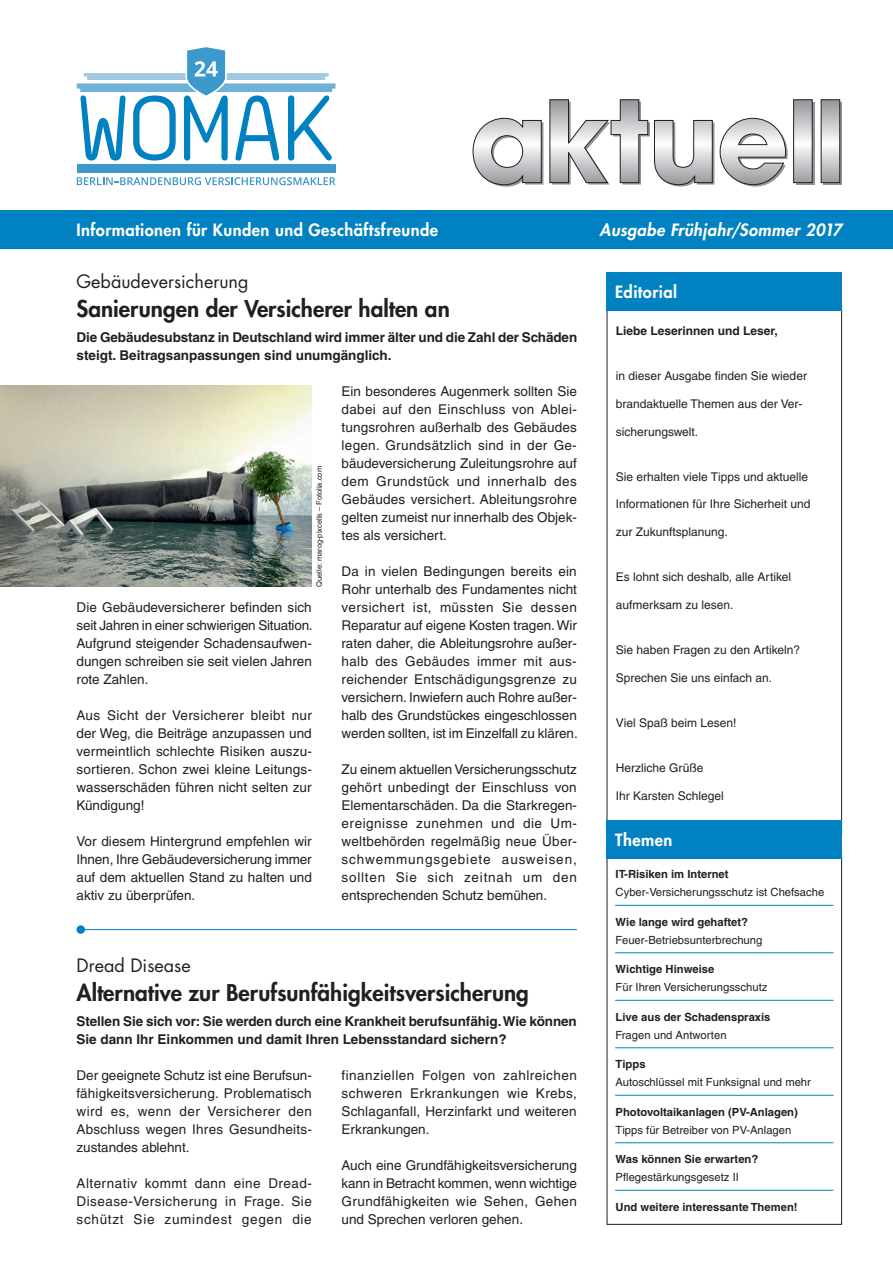
<style>
.page{position:relative;width:893px;height:1263px;background:#fff}
.page>*{position:absolute;margin:0;border:0;box-sizing:border-box;transform-origin:0 0}
.t1{font:800 22.5px "Futura LT";color:#231f20}
.t2{font:18px "Futura LT";color:#231f20}
.t3{font:800 16.5px "Futura LT";letter-spacing:.025em;color:#fff}
.t4{font:italic 800 16.5px "Futura LT";letter-spacing:.02em;color:#fff}
.t5{font:13.5px/18px "Helvetica LT";color:#231f20;text-align:justify}
.t6{font:700 13.5px/18px "Helvetica LT";letter-spacing:-.005em;color:#231f20}
.t7{font:12px "Helvetica LT";color:#231f20}
.t8{font:700 12px "Helvetica LT";color:#231f20}
.t9{font:11.25px "Helvetica LT";color:#231f20}
.t10{font:700 11.25px "Helvetica LT";color:#231f20}
.t11{font:7.5px "Helvetica LT";color:#231f20}
</style>
<div class="page">
<div style="left:0;top:210px;width:893px;height:38px;background:#0081c1"></div>
<div style="left:607px;top:272px;width:235px;height:39px;background:#0081c1"></div>
<div style="left:607px;top:855px;width:235px;height:370px;border:1px solid #231f20"></div>
<div style="left:607px;top:821px;width:235px;height:38px;background:#0081c1"></div>
<div style="left:823px;top:102px;width:19px;height:83px;background:#757578"></div>
<svg style="left:473px;top:99px;width:367px;height:88px"></svg>
<div style="left:77px;top:164px;width:258px;height:9px;background:#3c99cb"></div>
<svg style="left:77px;top:177px;width:258px;height:8px"></svg>
<svg style="left:77px;top:47px;width:258px;height:114px"></svg>
<hr style="left:615px;top:905px;width:218px;height:1px;background:#0081c1">
<hr style="left:615px;top:952px;width:218px;height:1px;background:#0081c1">
<hr style="left:615px;top:1000px;width:218px;height:1px;background:#0081c1">
<hr style="left:615px;top:1047px;width:218px;height:1px;background:#0081c1">
<hr style="left:615px;top:1095px;width:218px;height:1px;background:#0081c1">
<hr style="left:615px;top:1142px;width:218px;height:1px;background:#0081c1">
<hr style="left:615px;top:1190px;width:218px;height:1px;background:#0081c1">
<hr style="left:80px;top:929px;width:497px;height:1px;background:#0081c1">
<div style="left:77px;top:925px;width:8px;height:9px;background:#0081c1;border-radius:50%"></div>
<img style="left:0;top:386px;width:312px;height:201px">
<p class="t3" style="left:77px;top:218px;width:363px">Informationen für Kunden und Geschäftsfreunde</p>
<h2 class="t2" style="left:77px;top:270px;width:174px">Gebäudeversicherung</h2>
<h1 class="t1" style="left:77px;top:293px;width:375px">Sanierungen der Versicherer halten an</h1>
<p class="t6" style="left:77px;top:328px;width:502px">Die Gebäudesubstanz in Deutschland wird immer älter und die Zahl der Schäden steigt. Beitragsanpassungen sind unumgänglich.</p>
<p class="t11" style="left:315px;top:587px;width:122px;rotate:-90deg">Quelle: marog-pixcells – Fotolia.com</p>
<p class="t5" style="left:77px;top:598px;width:238px">Die Gebäudeversicherer befinden sich seit Jahren in einer schwierigen Situation.<br>Aufgrund steigender Schadensaufwen&shy;dungen schreiben sie seit vielen Jahren rote Zahlen.</p>
<p class="t5" style="left:77px;top:706px;width:237px">Aus Sicht der Versicherer bleibt nur der Weg, die Beiträge anzupassen und vermeintlich schlechte Risiken auszu&shy;sortieren. Schon zwei kleine Leitungs&shy;wasserschäden führen nicht selten zur Kündigung!</p>
<p class="t5" style="left:77px;top:832px;width:237px">Vor diesem Hintergrund empfehlen wir Ihnen, Ihre Gebäudeversicherung immer auf dem aktuellen Stand zu halten und aktiv zu überprüfen.</p>
<p class="t5" style="left:342px;top:382px;width:237px">Ein besonderes Augenmerk sollten Sie dabei auf den Einschluss von Ablei&shy;tungsrohren außerhalb des Gebäudes legen. Grundsätzlich sind in der Ge&shy;bäudeversicherung Zuleitungsrohre auf dem Grundstück und innerhalb des Gebäudes versichert. Ableitungsrohre gelten zumeist nur innerhalb des Objek&shy;tes als versichert.</p>
<p class="t5" style="left:342px;top:562px;width:238px;text-align:left">Da in vielen Bedingungen bereits ein Rohr unterhalb des Fundamentes nicht versichert ist, müssten Sie dessen Reparatur auf eigene Kosten tragen. Wir raten daher, die Ableitungsrohre außer&shy;halb des Gebäudes immer mit aus&shy;reichender Entschädigungsgrenze zu versichern. Inwiefern auch Rohre außer&shy;halb des Grundstückes eingeschlossen werden sollten, ist im Einzelfall zu klären.</p>
<p class="t5" style="left:342px;top:760px;width:237px">Zu einem aktuellen Versicherungsschutz gehört unbedingt der Einschluss von Elementarschäden. Da die Starkregen&shy;ereignisse zunehmen und die Um&shy;weltbehörden regelmäßig neue Über&shy;schwemmungsgebiete ausweisen, sollten Sie sich zeitnah um den entsprechenden Schutz bemühen.</p>
<h2 class="t2" style="left:77px;top:954px;width:116px">Dread Disease</h2>
<h1 class="t1" style="left:77px;top:977px;width:454px">Alternative zur Berufsunfähigkeitsversicherung</h1>
<p class="t6" style="left:77px;top:1012px;width:502px">Stellen Sie sich vor: Sie werden durch eine Krankheit berufsunfähig. Wie können<br>Sie dann Ihr Einkommen und damit Ihren Lebensstandard sichern?</p>
<p class="t5" style="left:77px;top:1066px;width:237px">Der geeignete Schutz ist eine Berufsun&shy;fähigkeitsversicherung. Problematisch wird es, wenn der Versicherer den Abschluss wegen Ihres Gesundheits&shy;zustandes ablehnt.</p>
<p class="t5" style="left:77px;top:1174px;width:237px">Alternativ kommt dann eine Dread-Disease-Versicherung in Frage. Sie schützt Sie zumindest gegen die</p>
<p class="t5" style="left:342px;top:1066px;width:237px">finanziellen Folgen von zahlreichen schweren Erkrankungen wie Krebs, Schlaganfall, Herzinfarkt und weiteren Erkrankungen.</p>
<p class="t5" style="left:342px;top:1156px;width:237px">Auch eine Grundfähigkeitsversicherung kann in Betracht kommen, wenn wichtige Grundfähigkeiten wie Sehen, Gehen und Sprechen verloren gehen.</p>
<p class="t4" style="left:600px;top:219px;width:244px">Ausgabe Frühjahr/Sommer 2017</p>
<p class="t3" style="left:615px;top:281px;width:63px">Editorial</p>
<p class="t8" style="left:616px;top:323px;width:163px">Liebe Leserinnen und Leser,</p>
<p class="t7" style="left:616px;top:369px;width:193px">in dieser Ausgabe finden Sie wieder</p>
<p class="t7" style="left:616px;top:397px;width:188px">brandaktuelle Themen aus der Ver-</p>
<p class="t7" style="left:616px;top:424px;width:84px">sicherungswelt.</p>
<p class="t7" style="left:616px;top:469px;width:194px">Sie erhalten viele Tipps und aktuelle</p>
<p class="t7" style="left:616px;top:497px;width:196px">Informationen für Ihre Sicherheit und</p>
<p class="t7" style="left:616px;top:525px;width:113px">zur Zukunftsplanung.</p>
<p class="t7" style="left:616px;top:570px;width:177px">Es lohnt sich deshalb, alle Artikel</p>
<p class="t7" style="left:616px;top:598px;width:119px">aufmerksam zu lesen.</p>
<p class="t7" style="left:616px;top:643px;width:186px">Sie haben Fragen zu den Artikeln?</p>
<p class="t7" style="left:616px;top:671px;width:158px">Sprechen Sie uns einfach an.</p>
<p class="t7" style="left:616px;top:716px;width:122px">Viel Spaß beim Lesen!</p>
<p class="t7" style="left:616px;top:761px;width:89px">Herzliche Grüße</p>
<p class="t7" style="left:616px;top:788px;width:110px">Ihr Karsten Schlegel</p>
<p class="t3" style="left:615px;top:829px;width:59px">Themen</p>
<p class="t10" style="left:616px;top:868px;width:115px">IT-Risiken im Internet</p>
<p class="t9" style="left:616px;top:886px;width:210px">Cyber-Versicherungsschutz ist Chefsache</p>
<p class="t10" style="left:616px;top:915px;width:134px">Wie lange wird gehaftet?</p>
<p class="t9" style="left:616px;top:933px;width:148px">Feuer-Betriebsunterbrechung</p>
<p class="t10" style="left:616px;top:962px;width:100px">Wichtige Hinweise</p>
<p class="t9" style="left:616px;top:981px;width:153px">Für Ihren Versicherungsschutz</p>
<p class="t10" style="left:616px;top:1010px;width:156px">Live aus der Schadenspraxis</p>
<p class="t9" style="left:616px;top:1028px;width:113px">Fragen und Antworten</p>
<p class="t10" style="left:616px;top:1057px;width:32px">Tipps</p>
<p class="t9" style="left:616px;top:1076px;width:197px">Autoschlüssel mit Funksignal und mehr</p>
<p class="t10" style="left:616px;top:1105px;width:184px">Photovoltaikanlagen (PV-Anlagen)</p>
<p class="t9" style="left:616px;top:1123px;width:177px">Tipps für Betreiber von PV-Anlagen</p>
<p class="t10" style="left:616px;top:1152px;width:144px">Was können Sie erwarten?</p>
<p class="t9" style="left:616px;top:1171px;width:125px">Pflegestärkungsgesetz II</p>
<p class="t10" style="left:616px;top:1200px;width:184px">Und weitere interessante Themen!</p>
</div>
